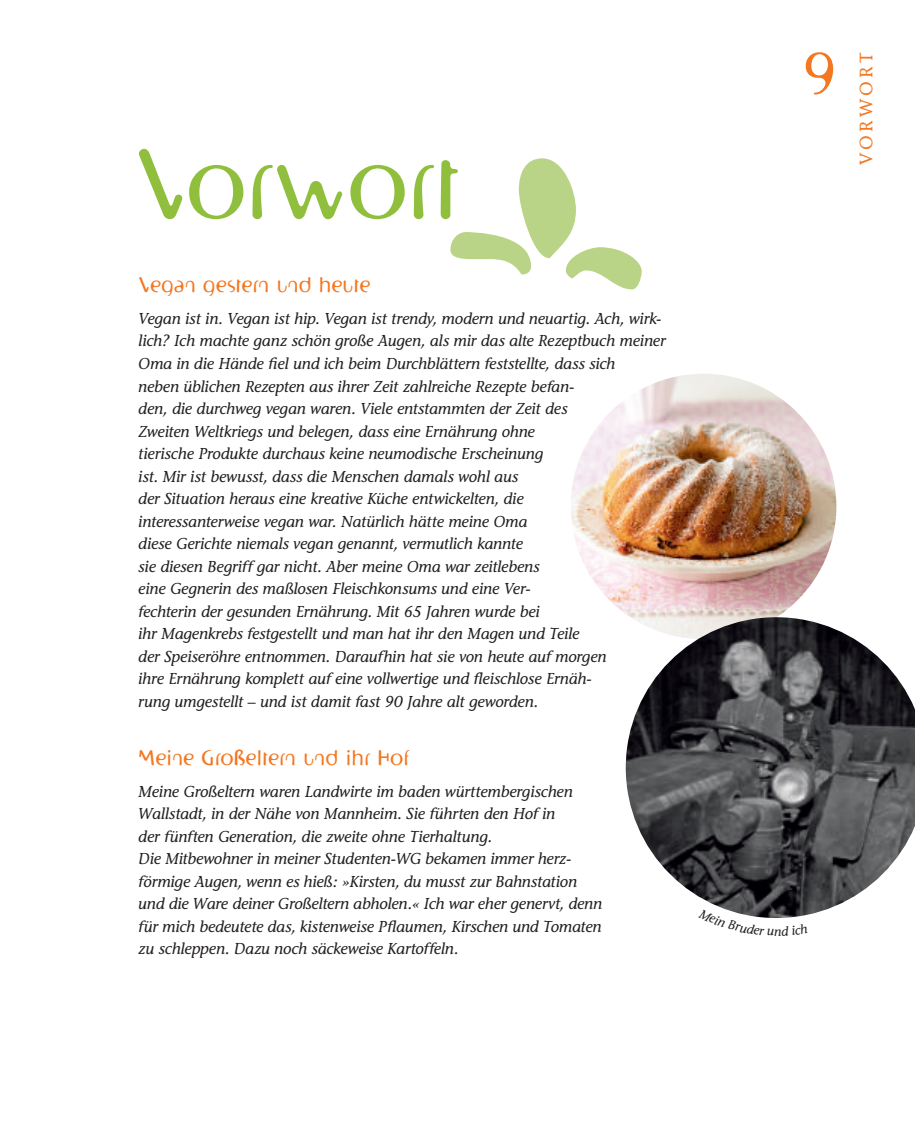
<style>
.page{position:relative;width:915px;height:1127px;background:#fff}
.page>*{position:absolute;margin:0;border:0;box-sizing:border-box;transform-origin:0 0}
.t1{font:90px "Bio Plasm LT";letter-spacing:-.04em;color:#90bf3e}
.t2{font:54px "Bio Plasm LT";color:#f47721}
.t3{font:19.5px "Bio Plasm LT";letter-spacing:-.035em;color:#f47721}
.t4{font:18px "Stone Informal";letter-spacing:.19em;color:#f47721}
.t5{font:italic 15.75px/22.5px "Stone Informal";letter-spacing:-.01em;color:#231f20}
</style>
<div class="page">
<svg style="left:450px;top:158px;width:191px;height:131px"></svg>
<img style="left:570px;top:374px;width:266px;height:265px;border-radius:50%">
<img style="left:625px;top:617px;width:289px;height:298px">
<svg style="left:698px;top:908px;width:109px;height:10px"></svg>
<h1 class="t1" style="left:133px;top:125px;width:333px">Vorwort</h1>
<p class="t3" style="left:138px;top:272px;width:234px">Vegan gestern und heute</p>
<p class="t5" style="left:138px;top:309px;width:528px">Vegan ist in. Vegan ist hip. Vegan ist trendy, modern und neuartig. Ach, wirk&shy;lich? Ich machte ganz schön große Augen, als mir das alte Rezeptbuch meiner Oma in die Hände fiel und ich beim Durchblättern feststellte, dass sich<br>neben üblichen Rezepten aus ihrer Zeit zahlreiche Rezepte befan-<br>den, die durchweg vegan waren. Viele entstammten der Zeit des<br>Zweiten Weltkriegs und belegen, dass eine Ernährung ohne<br>tierische Produkte durchaus keine neumodische Erscheinung<br>ist. Mir ist bewusst, dass die Menschen damals wohl aus<br>der Situation heraus eine kreative Küche entwickelten, die<br>interessanterweise vegan war. Natürlich hätte meine Oma<br>diese Gerichte niemals vegan genannt, vermutlich kannte<br>sie diesen Begriff gar nicht. Aber meine Oma war zeitlebens<br>eine Gegnerin des maßlosen Fleischkonsums und eine Ver-<br>fechterin der gesunden Ernährung. Mit 65 Jahren wurde bei<br>ihr Magenkrebs festgestellt und man hat ihr den Magen und Teile<br>der Speiseröhre entnommen. Daraufhin hat sie von heute auf morgen<br>ihre Ernährung komplett auf eine vollwertige und fleischlose Ernäh-<br>rung umgestellt – und ist damit fast 90 Jahre alt geworden.</p>
<p class="t3" style="left:138px;top:745px;width:274px">Meine Großeltern und ihr Hof</p>
<p class="t5" style="left:138px;top:781px;width:465px">Meine Großeltern waren Landwirte im baden württembergischen Wallstadt, in der Nähe von Mannheim. Sie führten den Hof in<br>der fünften Generation, die zweite ohne Tierhaltung.<br>Die Mitbewohner in meiner Studenten-WG bekamen immer herz&shy;förmige Augen, wenn es hieß: »Kirsten, du musst zur Bahnstation und die Ware deiner Groß eltern abholen.« Ich war eher genervt, denn für mich bedeutete das, kistenweise Pflaumen, Kirschen und Tomaten zu schleppen. Dazu noch säckeweise Kartoffeln.</p>
<h2 class="t2" style="left:802px;top:28px;width:35px">9</h2>
<p class="t4" style="left:858px;top:165px;width:115px;rotate:-90deg">VORWORT</p>
</div>
